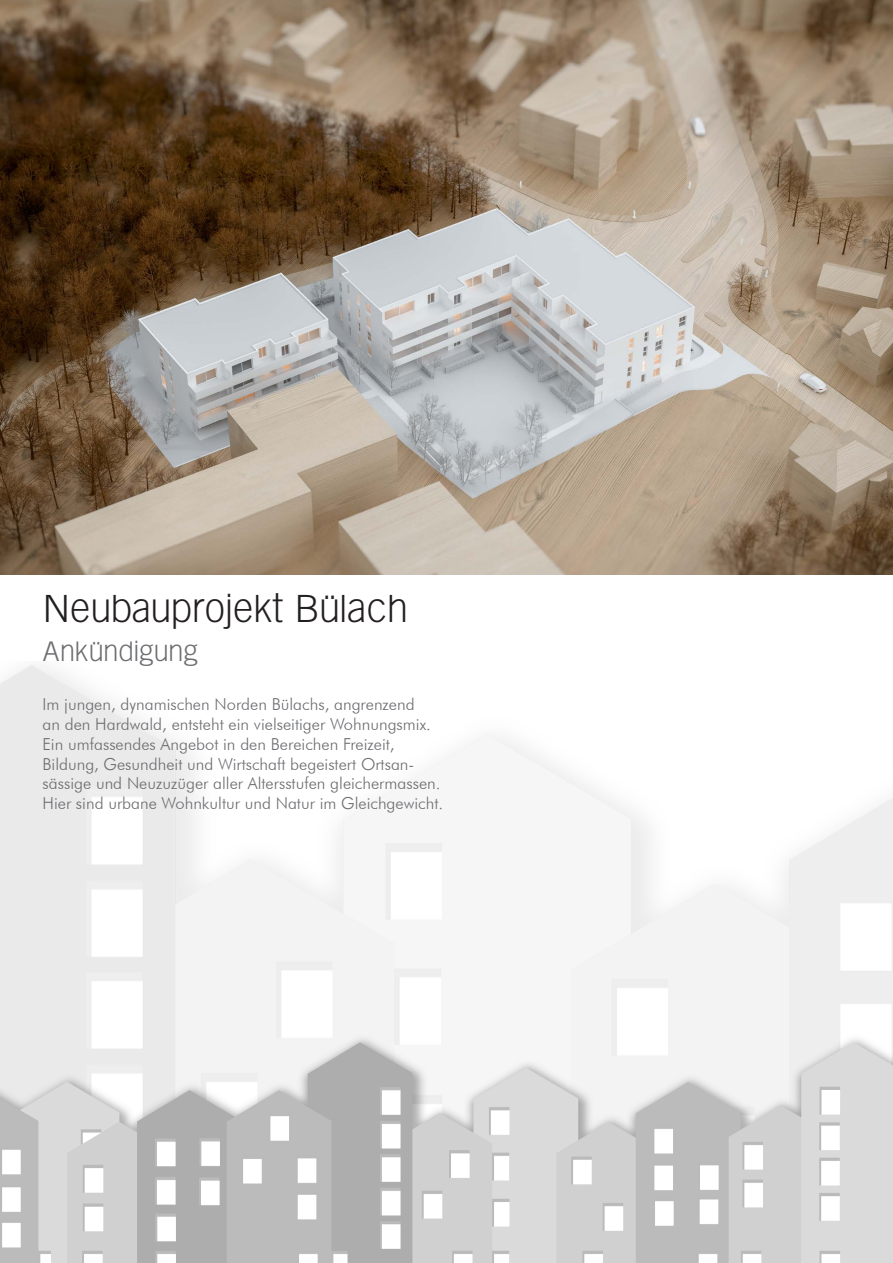
<style>
.page{position:relative;width:893px;height:1263px;background:#fff}
.page>*{position:absolute;margin:0;border:0;box-sizing:border-box;transform-origin:0 0}
.titel_schwarz{font:37.5px "Goethe Gothic";color:#231f20}
.titel_grau{font:27px "Goethe Gothic";color:#6c6d70}
.grau_unten_links{font:300 16.5px/19.8px "Futura BT";color:#6c6d70}
</style>
<div class="page">
<img style="left:0;top:665px;width:893px;height:598px">
<img style="left:0;top:0;width:893px;height:574px">
<p class="titel_schwarz" style="left:43px;top:587px;width:367px">Neubauprojekt Bülach</p>
<p class="titel_grau" style="left:43px;top:635px;width:157px">Ankündigung</p>
<p class="grau_unten_links" style="left:43px;top:694px;width:374px">Im jungen, dynamischen Norden Bülachs, angrenzend</p>
<p class="grau_unten_links" style="left:43px;top:714px;width:390px">an den Hardwald, entsteht ein vielseitiger Wohnungsmix.</p>
<p class="grau_unten_links" style="left:43px;top:734px;width:354px">Ein umfassendes Angebot in den Bereichen Freizeit,</p>
<p class="grau_unten_links" style="left:43px;top:754px;width:400px">Bildung, Gesundheit und Wirtschaft begeistert Ortsan&shy;sässige und Neuzuzüger aller Altersstufen gleichermassen.</p>
<p class="grau_unten_links" style="left:43px;top:793px;width:402px">Hier sind urbane Wohnkultur und Natur im Gleichgewicht.</p>
</div>
